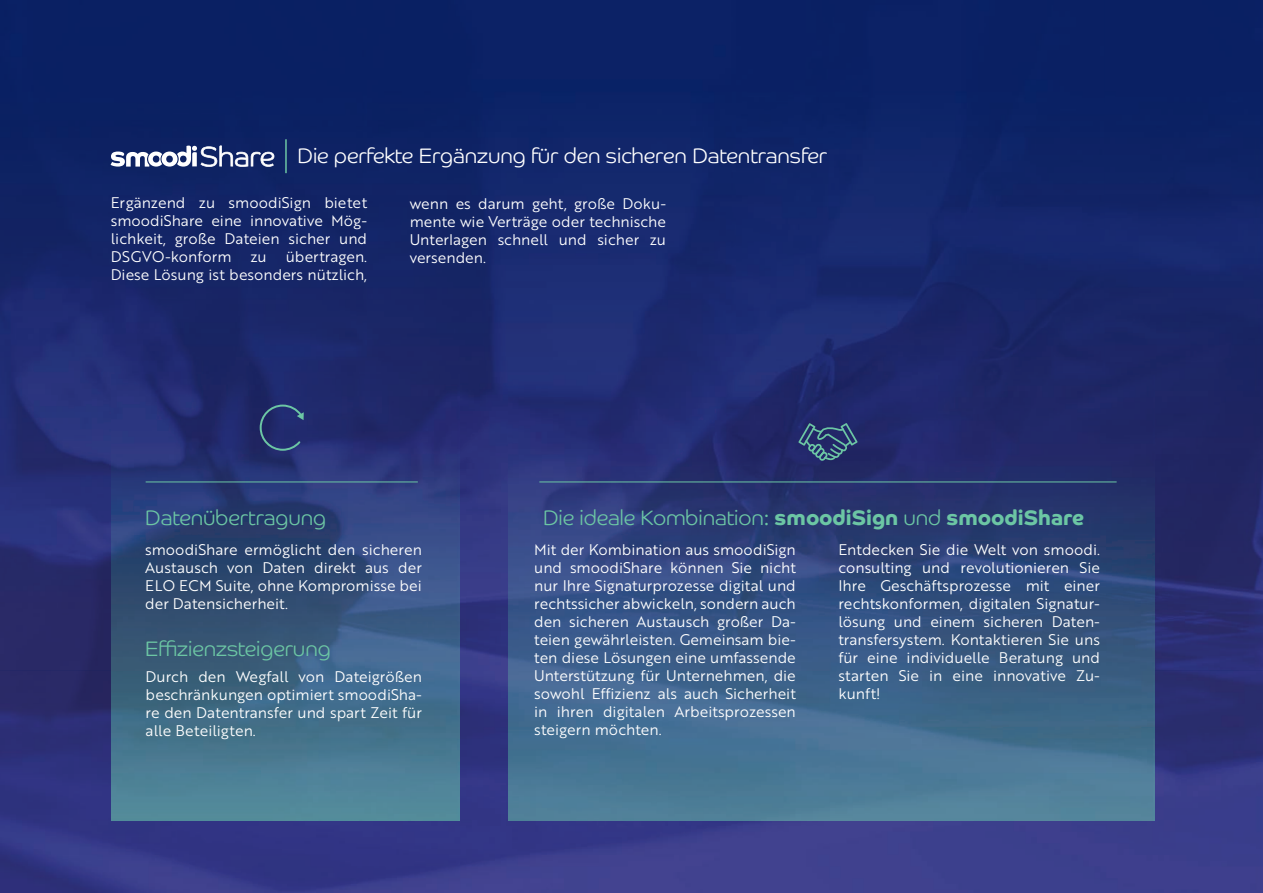
<style>
.page{position:relative;width:1263px;height:893px;background:#fff}
.page>*{position:absolute;margin:0;border:0;box-sizing:border-box;transform-origin:0 0}
.t1{font:300 21px "Co Headline";color:#6cc6a4}
.t2{font:300 21px "Co Headline";color:#fff}
.t3{font:15px/18px "Brother 1816 Book";color:#fff;text-align:justify}
.s1{font-weight:700}
</style>
<div class="page">
<img style="left:0;top:670px;width:1263px;height:223px">
<img style="left:0;top:0;width:1105px;height:360px">
<img style="left:1105px;top:0;width:158px;height:670px">
<img style="left:0;top:360px;width:157px;height:310px">
<img style="left:157px;top:360px;width:949px;height:52px">
<img style="left:459px;top:412px;width:49px;height:258px">
<img style="left:112px;top:374px;width:347px;height:447px">
<img style="left:508px;top:375px;width:646px;height:446px">
<hr style="left:146px;top:482px;width:272px;height:1px;background:#6cc6a4">
<hr style="left:539px;top:482px;width:577px;height:1px;background:#6cc6a4">
<svg style="left:798px;top:423px;width:59px;height:38px;background:#334c76"></svg>
<svg style="left:260px;top:405px;width:44px;height:46px;background:#293b73"></svg>
<svg style="left:111px;top:145px;width:163px;height:22px"></svg>
<hr style="left:285px;top:139px;width:2px;height:34px;background:#6cc6a4">
<h1 class="t2" style="left:298px;top:136px;width:531px">Die perfekte Ergänzung für den sicheren Datentransfer</h1>
<p class="t3" style="left:111px;top:193px;width:258px">Ergänzend zu smoodiSign bietet smoodiShare eine innovative Mög&shy;lichkeit, große Dateien sicher und DSGVO-konform</p>
<p class="t3" style="left:410px;top:194px;width:258px">wenn es darum geht, große Doku&shy;mente wie Verträge oder technische Unterlagen schnell und sicher zu versenden.</p>
<p class="t3" style="left:111px;top:247px;width:258px;text-align:right">übertragen.<br>Diese Lösung ist besonders nützlich,</p>
<p class="t3" style="left:250px;top:247px;width:18px">zu</p>
<h1 class="t1" style="left:145px;top:497px;width:182px">Datenübertragung</h1>
<p class="t3" style="left:145px;top:540px;width:278px">smoodiShare ermöglicht den sicheren Austausch von Daten direkt aus der ELO ECM Suite, ohne Kompromisse bei der Datensicherheit.</p>
<p class="t3" style="left:534px;top:540px;width:263px">Mit der Kombination aus smoodiSign und smoodiShare können Sie nicht nur Ihre Signaturprozesse digital und rechtssicher abwickeln, sondern auch den sicheren Austausch großer Da&shy;teien gewährleisten. Gemeinsam bie&shy;ten diese Lösungen eine umfassende Unterstützung für Unternehmen, die sowohl Effizienz als auch Sicherheit in ihren digitalen Arbeitsprozessen steigern möchten.</p>
<h1 class="t1" style="left:543px;top:498px;width:542px">Die ideale Kombination: <span class="s1">smoodiSign</span> und <span class="s1">smoodiShare</span></h1>
<p class="t3" style="left:838px;top:540px;width:263px">Entdecken Sie die Welt von smoodi. consulting und revolutionieren Sie Ihre Geschäftsprozesse mit einer rechtskonformen, digitalen Signatur&shy;lösung und einem sicheren Daten&shy;transfersystem. Kontaktieren Sie uns für eine individuelle Beratung und starten Sie in eine innovative Zu&shy;kunft!</p>
<h1 class="t1" style="left:145px;top:628px;width:187px">Effizienzsteigerung</h1>
<p class="t3" style="left:146px;top:667px;width:278px">Durch den Wegfall von Dateigrößen beschränkungen optimiert smoodiSha&shy;re den Datentransfer und spart Zeit für alle Beteiligten.</p>
</div>
